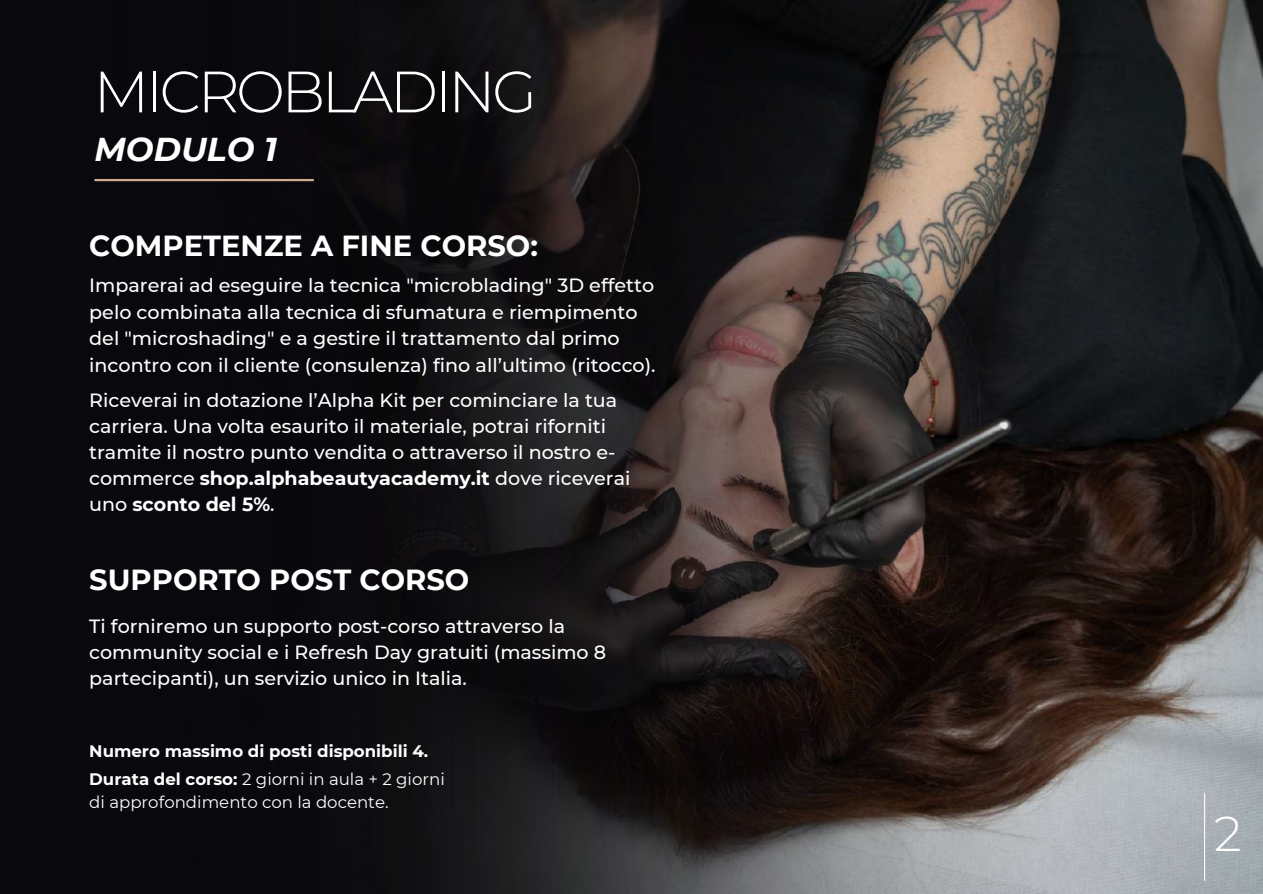
<style>
.page{position:relative;width:1263px;height:894px;background:#fff}
.page>*{position:absolute;margin:0;border:0;box-sizing:border-box;transform-origin:0 0}
.t1{font:300 58.2px "Montserrat";letter-spacing:-.06em;color:#fff}
.t2{font:300 49.05px "Montserrat";color:#fff}
.t3{font:italic 700 33px "Montserrat";color:#fff}
.t4{font:700 28.95px "Montserrat";color:#fff}
.t5{font:500 19.2px/26.4px "Montserrat";color:#fff}
.t6{font:500 19.05px/26px "Montserrat";color:#fff}
.t7{font:700 16.65px/28.2px "Montserrat";color:#fff}
.t8{font:16.65px "Montserrat";color:#fff}
.s1{font-weight:700}
.s2{font-weight:400}
</style>
<div class="page">
<img style="left:0;top:0;width:1263px;height:893px">
<hr style="left:1204px;top:792px;width:1px;height:88px;background:#fff">
<hr style="left:94px;top:179px;width:220px;height:2px;background:#cfaa90">
<h1 class="t1" style="left:94px;top:56px;width:445px">MICROBLADING</h1>
<h3 class="t3" style="left:94px;top:129px;width:184px">MODULO 1</h3>
<h3 class="t4" style="left:89px;top:228px;width:450px">COMPETENZE A FINE CORSO:</h3>
<p class="t5" style="left:89px;top:272px;width:568px">Imparerai ad eseguire la tecnica "microblading" 3D effetto pelo combinata alla tecnica di sfumatura e riempimento del "microshading" e a gestire il trattamento dal primo incontro con il cliente (consulenza) fino all’ultimo (ritocco).</p>
<p class="t6" style="left:89px;top:387px;width:543px">Riceverai in dotazione l’Alpha Kit per cominciare la tua carriera. Una volta esaurito il materiale, potrai riforniti tramite il nostro punto vendita o attraverso il nostro e&shy;commerce <span class="s1">shop.alphabeautyacademy.it</span> dove riceverai uno <span class="s1">sconto del 5%</span>.</p>
<h3 class="t4" style="left:89px;top:562px;width:382px">SUPPORTO POST CORSO</h3>
<p class="t6" style="left:89px;top:612px;width:518px">Ti forniremo un supporto post-corso attraverso la community social e i Refresh Day gratuiti (massimo 8 partecipanti), un servizio unico in Italia.</p>
<p class="t7" style="left:89px;top:736px;width:357px">Numero massimo di posti disponibili 4.<br>Durata del corso: <span class="s2">2 giorni in aula + 2 giorni</span></p>
<p class="t8" style="left:89px;top:791px;width:301px">di approfondimento con la docente.</p>
<h2 class="t2" style="left:1214px;top:803px;width:29px">2</h2>
</div>
